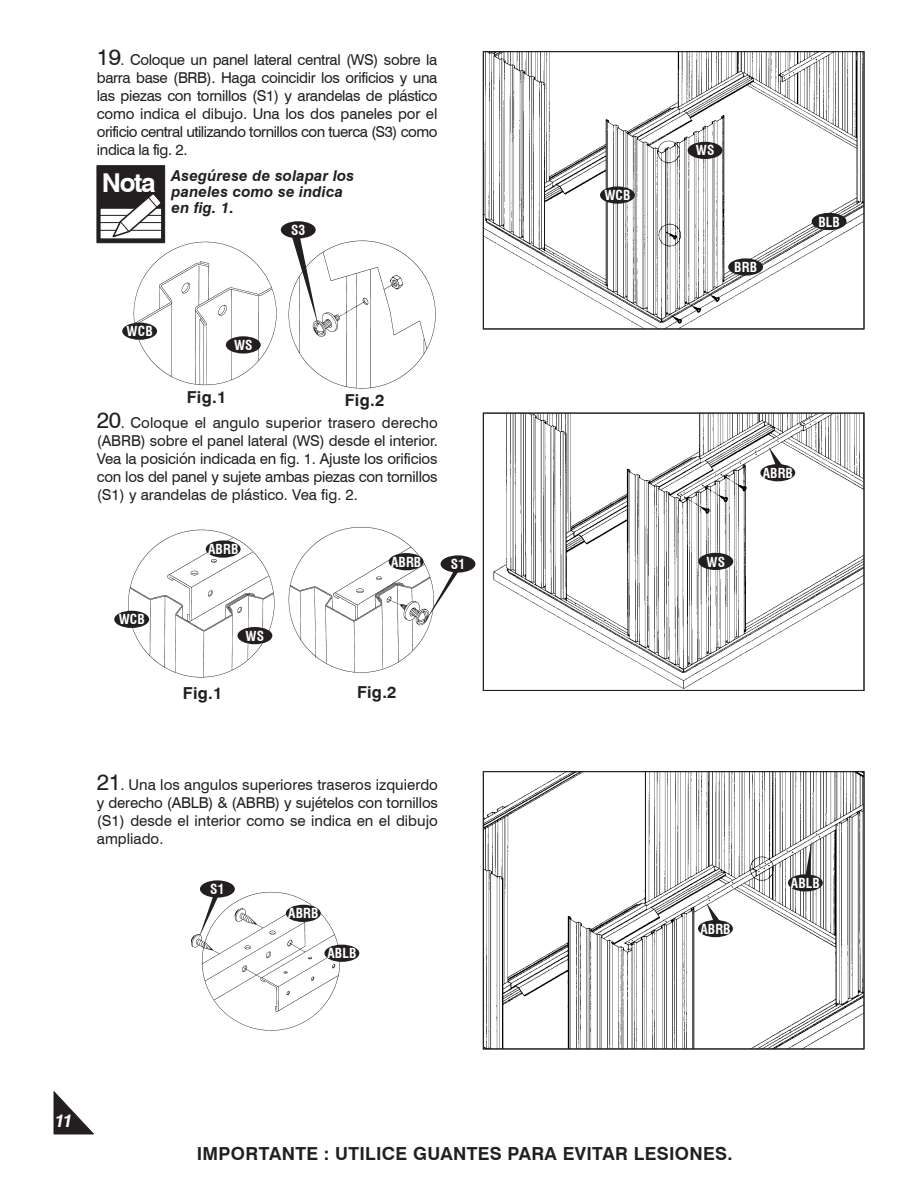
<style>
.page{position:relative;width:918px;height:1188px;background:#fff}
.page>*{position:absolute;margin:0;border:0;box-sizing:border-box;transform-origin:0 0}
.t1{font:700 25.95px "Swis 721 BT";color:#fff}
.t2{font:700 18px "Swis 721 BT";letter-spacing:.02em;color:#231f20}
.t3{font:italic 700 18px "Swis 721 BT";color:#fff}
.t4{font:700 16.5px "Swis 721 BT";letter-spacing:.02em;color:#231f20}
.t5{font:15px/18px "Swis 721 BT";letter-spacing:-.015em;color:#231f20;text-align:justify}
.t6{font:italic 700 15px/16px "Swis 721 BT";letter-spacing:.01em;color:#231f20}
.t7{font:700 13.5px "Swis 721 Cn BT";letter-spacing:.01em;color:#fff}
.s1{font-size:22.5px}
</style>
<div class="page">
<img style="left:288px;top:240px;width:148px;height:149px">
<img style="left:288px;top:527px;width:143px;height:146px">
<img style="left:125px;top:529px;width:150px;height:149px">
<img style="left:131px;top:238px;width:146px;height:148px">
<div style="left:226px;top:336px;width:35px;height:18px;background:#231f20;border-radius:50%"></div>
<div style="left:122px;top:323px;width:35px;height:17px;background:#231f20;border-radius:50%"></div>
<svg style="left:54px;top:1091px;width:40px;height:43px"></svg>
<img style="left:485px;top:53px;width:377px;height:274px">
<div style="left:483px;top:51px;width:381px;height:278px;border:1px solid #231f20"></div>
<img style="left:493px;top:415px;width:369px;height:274px">
<div style="left:483px;top:413px;width:381px;height:278px;border:1px solid #231f20"></div>
<img style="left:485px;top:773px;width:377px;height:274px">
<div style="left:483px;top:771px;width:381px;height:278px;border:1px solid #231f20"></div>
<div style="left:97px;top:166px;width:68px;height:77px;background:#231f20;border:1px solid #231f20"></div>
<div style="left:100px;top:208px;width:62px;height:31px;background:#fff"></div>
<hr style="left:100px;top:222px;width:63px;height:1px;background:#231f20">
<hr style="left:100px;top:230px;width:63px;height:1px;background:#231f20">
<hr style="left:100px;top:215px;width:62px;height:1px;background:#231f20">
<svg style="left:112px;top:194px;width:50px;height:45px"></svg>
<img style="left:190px;top:883px;width:160px;height:148px">
<div style="left:441px;top:555px;width:34px;height:18px;background:#231f20;border-radius:50%"></div>
<svg style="left:425px;top:570px;width:34px;height:52px"></svg>
<div style="left:389px;top:553px;width:35px;height:17px;background:#231f20;border-radius:50%"></div>
<div style="left:206px;top:540px;width:35px;height:18px;background:#231f20;border-radius:50%"></div>
<div style="left:237px;top:627px;width:35px;height:17px;background:#231f20;border-radius:50%"></div>
<div style="left:114px;top:611px;width:35px;height:17px;background:#231f20;border-radius:50%"></div>
<div style="left:200px;top:880px;width:35px;height:18px;background:#231f20;border-radius:50%"></div>
<svg style="left:199px;top:895px;width:20px;height:44px"></svg>
<div style="left:286px;top:905px;width:35px;height:17px;background:#231f20;border-radius:50%"></div>
<div style="left:324px;top:945px;width:35px;height:17px;background:#231f20;border-radius:50%"></div>
<div style="left:600px;top:186px;width:35px;height:18px;background:#231f20;border-radius:50%"></div>
<div style="left:688px;top:142px;width:35px;height:17px;background:#231f20;border-radius:50%"></div>
<div style="left:728px;top:258px;width:35px;height:18px;background:#231f20;border-radius:50%"></div>
<div style="left:812px;top:213px;width:35px;height:17px;background:#231f20;border-radius:50%"></div>
<div style="left:698px;top:553px;width:35px;height:17px;background:#231f20;border-radius:50%"></div>
<div style="left:760px;top:464px;width:35px;height:17px;background:#231f20;border-radius:50%"></div>
<svg style="left:769px;top:447px;width:14px;height:19px"></svg>
<div style="left:698px;top:920px;width:35px;height:17px;background:#231f20;border-radius:50%"></div>
<svg style="left:706px;top:903px;width:14px;height:19px"></svg>
<div style="left:788px;top:874px;width:35px;height:18px;background:#231f20;border-radius:50%"></div>
<svg style="left:806px;top:840px;width:6px;height:35px"></svg>
<div style="left:281px;top:221px;width:35px;height:17px;background:#231f20;border-radius:50%"></div>
<svg style="left:292px;top:236px;width:27px;height:91px"></svg>
<p class="t5" style="left:97px;top:52px;width:342px"><span class="s1">19</span>. Coloque un panel lateral central (WS) sobre la barra base (BRB). Haga coincidir los orificios y una las piezas con tornillos (S1) y arandelas de plástico como indica el dibujo. Una los dos paneles por el orificio central utilizando tornillos con tuerca (S3) como indica la fig. 2.</p>
<p class="t6" style="left:172px;top:169px;width:184px">Asegúrese de solapar los paneles como se indica en fig. 1.</p>
<h1 class="t1" style="left:102px;top:173px;width:56px">Nota</h1>
<p class="t7" style="left:291px;top:225px;width:16px">S3</p>
<p class="t7" style="left:127px;top:326px;width:28px">WCB</p>
<p class="t7" style="left:234px;top:340px;width:20px">WS</p>
<p class="t4" style="left:187px;top:391px;width:41px">Fig.1</p>
<p class="t4" style="left:345px;top:395px;width:41px">Fig.2</p>
<p class="t5" style="left:97px;top:416px;width:342px"><span class="s1">20</span>. Coloque el angulo superior trasero derecho (ABRB) sobre el panel lateral (WS) desde el interior.<br>Vea la posición indicada en fig. 1. Ajuste los orificios con los del panel y sujete ambas piezas con tornillos (S1) y arandelas de plástico. Vea fig. 2.</p>
<p class="t7" style="left:119px;top:614px;width:28px">WCB</p>
<p class="t7" style="left:208px;top:544px;width:32px">ABRB</p>
<p class="t7" style="left:246px;top:631px;width:20px">WS</p>
<p class="t7" style="left:391px;top:557px;width:32px">ABRB</p>
<p class="t7" style="left:451px;top:559px;width:16px">S1</p>
<p class="t4" style="left:183px;top:688px;width:41px">Fig.1</p>
<p class="t4" style="left:357px;top:686px;width:41px">Fig.2</p>
<p class="t5" style="left:97px;top:777px;width:343px"><span class="s1">21</span>. Una los angulos superiores traseros izquierdo y derecho (ABLB) &amp; (ABRB) y sujételos con tornillos (S1) desde el interior como se indica en el dibujo ampliado.</p>
<p class="t7" style="left:210px;top:884px;width:16px">S1</p>
<p class="t7" style="left:288px;top:908px;width:32px">ABRB</p>
<p class="t7" style="left:327px;top:948px;width:31px">ABLB</p>
<p class="t7" style="left:604px;top:190px;width:28px">WCB</p>
<p class="t7" style="left:696px;top:145px;width:20px">WS</p>
<p class="t7" style="left:734px;top:262px;width:24px">BRB</p>
<p class="t7" style="left:818px;top:216px;width:23px">BLB</p>
<p class="t7" style="left:707px;top:556px;width:20px">WS</p>
<p class="t7" style="left:763px;top:468px;width:32px">ABRB</p>
<p class="t7" style="left:700px;top:924px;width:32px">ABRB</p>
<p class="t7" style="left:791px;top:878px;width:31px">ABLB</p>
<p class="t3" style="left:55px;top:1114px;width:20px">11</p>
<p class="t2" style="left:197px;top:1147px;width:537px">IMPORTANTE : UTILICE GUANTES PARA EVITAR LESIONES.</p>
</div>
